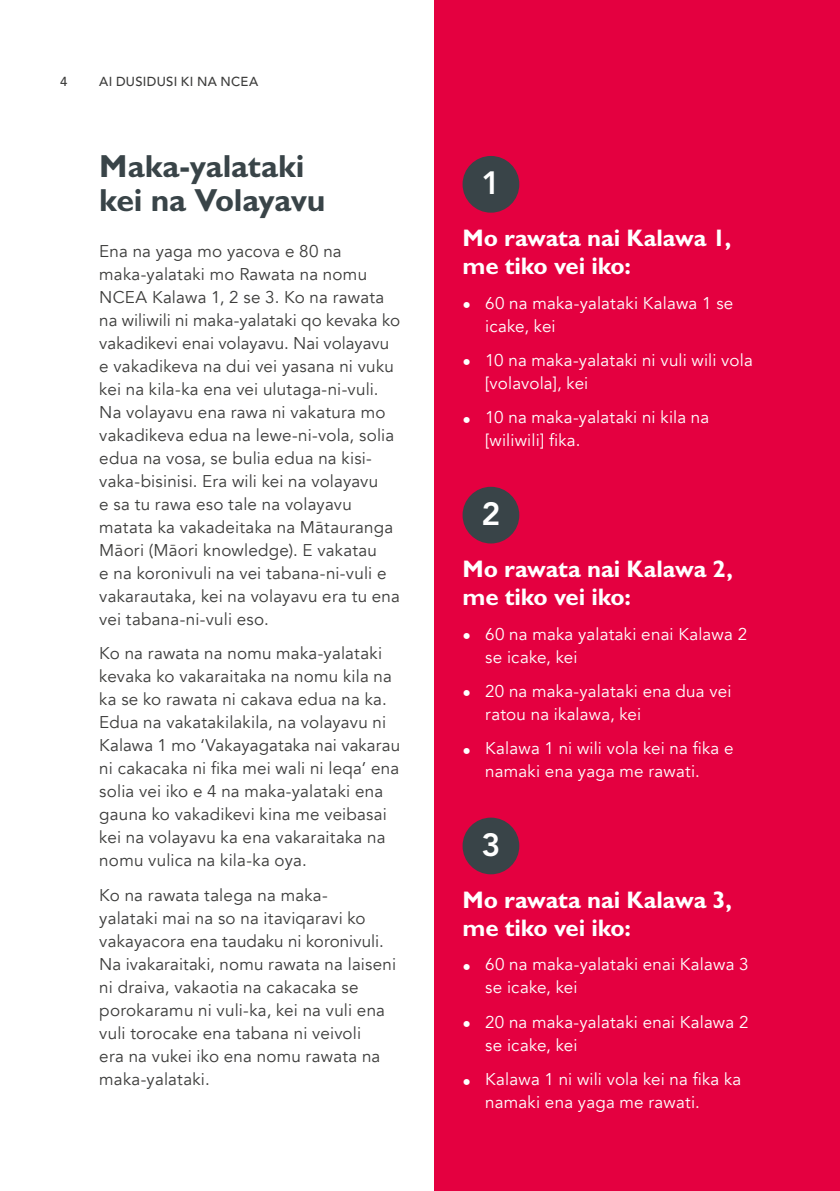
<style>
.page{position:relative;width:840px;height:1191px;background:#fff}
.page>*{position:absolute;margin:0;border:0;box-sizing:border-box;transform-origin:0 0}
.H2_-_span_columns{font:700 32px/34px "Gill Sans Maori";letter-spacing:-.005em;color:#394448}
.t1{font:800 32px "Avenir";color:#fff}
.H3_-_level{font:700 24px/28px "Gill Sans Maori";letter-spacing:-.005em;color:#fff}
.Body{font:17px/23px "Avenir";letter-spacing:.01em;color:#3c3c3b}
.t2{font:17px/23px "Avenir";letter-spacing:.01em;color:#fff}
.t3{font:500 13px "Avenir";letter-spacing:.02em;color:#3c3c3b}
.s1{font-weight:800}
</style>
<div class="page">
<div style="left:434px;top:0;width:405px;height:1191px;background:#e40040"></div>
<div style="left:462px;top:156px;width:57px;height:57px;background:#394448;border-radius:50%"></div>
<div style="left:462px;top:487px;width:57px;height:56px;background:#394448;border-radius:50%"></div>
<div style="left:462px;top:817px;width:57px;height:57px;background:#394448;border-radius:50%"></div>
<p class="t3" style="left:60px;top:74px;width:9px">4</p>
<p class="t3" style="left:99px;top:74px;width:160px">AI DUSIDUSI KI NA NCEA</p>
<p class="H2_-_span_columns" style="left:99px;top:149px;width:227px">Maka-yalataki kei na Volayavu</p>
<p class="Body" style="left:99px;top:240px;width:302px">Ena na yaga mo yacova e 80 na maka-yalataki mo Rawata na nomu NCEA Kalawa 1, 2 se 3. Ko na rawata na wiliwili ni maka-yalataki qo kevaka ko vakadikevi enai volayavu. Nai volayavu e vakadikeva na dui vei yasana ni vuku kei na kila-ka ena vei ulutaga-ni-vuli.<br>Na volayavu ena rawa ni vakatura mo vakadikeva edua na lewe-ni-vola, solia edua na vosa, se bulia edua na kisi&shy;vaka-bisinisi. Era wili kei na volayavu<br>e sa tu rawa eso tale na volayavu matata ka vakadeitaka na Mātauranga Māori (Māori knowledge). E vakatau<br>e na koronivuli na vei tabana-ni-vuli e vakarautaka, kei na volayavu era tu ena vei tabana-ni-vuli eso.</p>
<p class="Body" style="left:99px;top:642px;width:302px">Ko na rawata na nomu maka-yalataki kevaka ko vakaraitaka na nomu kila na ka se ko rawata ni cakava edua na ka.<br>Edua na vakatakilakila, na volayavu ni Kalawa 1 mo ‘Vakayagataka nai vakarau ni cakacaka ni fika mei wali ni leqa’ ena solia vei iko e 4 na maka-yalataki ena gauna ko vakadikevi kina me veibasai kei na volayavu ka ena vakaraitaka na nomu vulica na kila-ka oya.</p>
<p class="Body" style="left:99px;top:883px;width:298px">Ko na rawata talega na maka-<br>yalataki mai na so na itaviqaravi ko vakayacora ena taudaku ni koronivuli.<br>Na ivakaraitaki, nomu rawata na laiseni ni draiva, vakaotia na cakacaka se porokaramu ni vuli-ka, kei na vuli ena vuli torocake ena tabana ni veivoli<br>era na vukei iko ena nomu rawata na maka-yalataki.</p>
<p class="t1" style="left:481px;top:164px;width:20px">1</p>
<p class="H3_-_level" style="left:462px;top:224px;width:270px">Mo rawata nai Kalawa 1, me tiko vei iko:</p>
<p class="t2" style="left:485px;top:292px;width:249px;text-indent:-23px"><span class="s1">•</span> 60 na maka-yalataki Kalawa 1 se icake, kei</p>
<p class="t2" style="left:485px;top:349px;width:269px;text-indent:-23px"><span class="s1">•</span> 10 na maka-yalataki ni vuli wili vola [volavola], kei</p>
<p class="t2" style="left:485px;top:406px;width:225px;text-indent:-23px"><span class="s1">•</span> 10 na maka-yalataki ni kila na [wiliwili] fika.</p>
<p class="t1" style="left:481px;top:495px;width:20px">2</p>
<p class="H3_-_level" style="left:462px;top:555px;width:272px">Mo rawata nai Kalawa 2, me tiko vei iko:</p>
<p class="t2" style="left:485px;top:622px;width:263px;text-indent:-23px"><span class="s1">•</span> 60 na maka yalataki enai Kalawa 2 se icake, kei</p>
<p class="t2" style="left:485px;top:680px;width:247px;text-indent:-23px"><span class="s1">•</span> 20 na maka-yalataki ena dua vei ratou na ikalawa, kei</p>
<p class="t2" style="left:485px;top:737px;width:250px;text-indent:-23px"><span class="s1">•</span> Kalawa 1 ni wili vola kei na fika e namaki ena yaga me rawati.</p>
<p class="t1" style="left:481px;top:826px;width:20px">3</p>
<p class="H3_-_level" style="left:462px;top:886px;width:271px">Mo rawata nai Kalawa 3, me tiko vei iko:</p>
<p class="t2" style="left:485px;top:953px;width:265px;text-indent:-23px"><span class="s1">•</span> 60 na maka-yalataki enai Kalawa 3 se icake, kei</p>
<p class="t2" style="left:485px;top:1010px;width:265px;text-indent:-23px"><span class="s1">•</span> 20 na maka-yalataki enai Kalawa 2 se icake, kei</p>
<p class="t2" style="left:485px;top:1068px;width:257px;text-indent:-23px"><span class="s1">•</span> Kalawa 1 ni wili vola kei na fika ka namaki ena yaga me rawati.</p>
</div>
